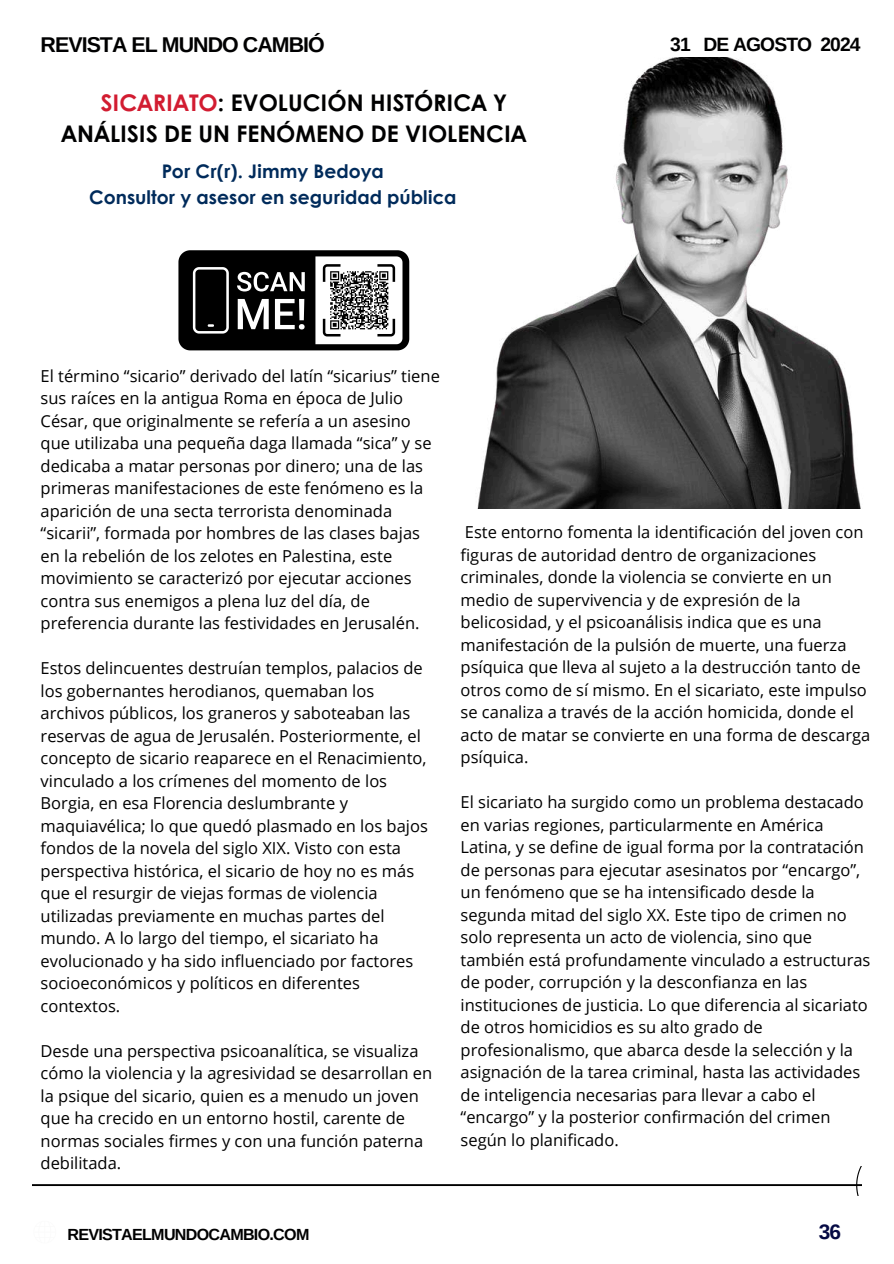
<style>
.page{position:relative;width:894px;height:1264px;background:#fff}
.page>*{position:absolute;margin:0;border:0;box-sizing:border-box;transform-origin:0 0}
.t1{font:700 22.95px/31.5px "Century Gothic";color:#000001}
.t2{font:700 21.45px "Arimo";letter-spacing:-.045em;color:#000001}
.t3{font:700 20.85px "Arimo";color:#050a44}
.t4{font:700 19.2px "Arimo";letter-spacing:-.045em;color:#000001}
.t5{font:700 18.75px/25.8px "Century Gothic";color:#002b5b;text-align:center}
.t6{font:16.5px/22.5px "Open Sans";color:#000}
.t7{font:700 16.05px "Arimo";letter-spacing:-.045em;color:#000001}
.s1{color:#d21c31}
</style>
<div class="page">
<svg style="left:33px;top:1167px;width:827px;height:28px"></svg>
<svg style="left:178px;top:250px;width:231px;height:100px"></svg>
<img style="left:477px;top:58px;width:384px;height:451px">
<h2 class="t2" style="left:41px;top:33px;width:285px">REVISTA EL MUNDO CAMBIÓ</h2>
<p class="t4" style="left:670px;top:34px;width:192px">31 DE AGOSTO 2024</p>
<h1 class="t1" style="left:61px;top:86px;width:467px;text-indent:39px"><span class="s1">SICARIATO</span>: EVOLUCIÓN HISTÓRICA Y<br>ANÁLISIS DE UN FENÓMENO DE VIOLENCIA</h1>
<p class="t5" style="left:89px;top:157px;width:369px">Por Cr(r). Jimmy Bedoya<br>Consultor y asesor en seguridad pública</p>
<p class="t6" style="left:41px;top:364px;width:400px">El término “sicario” derivado del latín “sicarius” tiene sus raíces en la antigua Roma en época de Julio César, que originalmente se refería a un asesino que utilizaba una pequeña daga llamada “sica” y se dedicaba a matar personas por dinero; una de las primeras manifestaciones de este fenómeno es la aparición de una secta terrorista denominada “sicarii”, formada por hombres de las clases bajas en la rebelión de los zelotes en Palestina, este movimiento se caracterizó por ejecutar acciones contra sus enemigos a plena luz del día, de preferencia durante las festividades en Jerusalén.</p>
<p class="t6" style="left:41px;top:656px;width:388px">Estos delincuentes destruían templos, palacios de los gobernantes herodianos, quemaban los archivos públicos, los graneros y saboteaban las reservas de agua de Jerusalén. Posteriormente, el concepto de sicario reaparece en el Renacimiento, vinculado a los crímenes del momento de los Borgia, en esa Florencia deslumbrante y maquiavélica; lo que quedó plasmado en los bajos fondos de la novela del siglo XIX. Visto con esta perspectiva histórica, el sicario de hoy no es más que el resurgir de viejas formas de violencia utilizadas previamente en muchas partes del mundo. A lo largo del tiempo, el sicariato ha evolucionado y ha sido influenciado por factores socioeconómicos y políticos en diferentes contextos.</p>
<p class="t6" style="left:41px;top:1039px;width:393px">Desde una perspectiva psicoanalítica, se visualiza cómo la violencia y la agresividad se desarrollan en la psique del sicario, quien es a menudo un joven que ha crecido en un entorno hostil, carente de normas sociales firmes y con una función paterna debilitada.</p>
<p class="t6" style="left:460px;top:520px;width:411px">Este entorno fomenta la identificación del joven con figuras de autoridad dentro de organizaciones criminales, donde la violencia se convierte en un medio de supervivencia y de expresión de la belicosidad, y el psicoanálisis indica que es una manifestación de la pulsión de muerte, una fuerza psíquica que lleva al sujeto a la destrucción tanto de otros como de sí mismo. En el sicariato, este impulso se canaliza a través de la acción homicida, donde el acto de matar se convierte en una forma de descarga psíquica.</p>
<p class="t6" style="left:460px;top:790px;width:411px">El sicariato ha surgido como un problema destacado en varias regiones, particularmente en América Latina, y se define de igual forma por la contratación de personas para ejecutar asesinatos por “encargo”, un fenómeno que se ha intensificado desde la segunda mitad del siglo XX. Este tipo de crimen no solo representa un acto de violencia, sino que también está profundamente vinculado a estructuras de poder, corrupción y la desconfianza en las instituciones de justicia. Lo que diferencia al sicariato de otros homicidios es su alto grado de profesionalismo, que abarca desde la selección y la asignación de la tarea criminal, hasta las actividades de inteligencia necesarias para llevar a cabo el “encargo” y la posterior confirmación del crimen según lo planificado.</p>
<p class="t7" style="left:67px;top:1224px;width:243px">REVISTAELMUNDOCAMBIO.COM</p>
<p class="t3" style="left:818px;top:1220px;width:24px">36</p>
</div>
